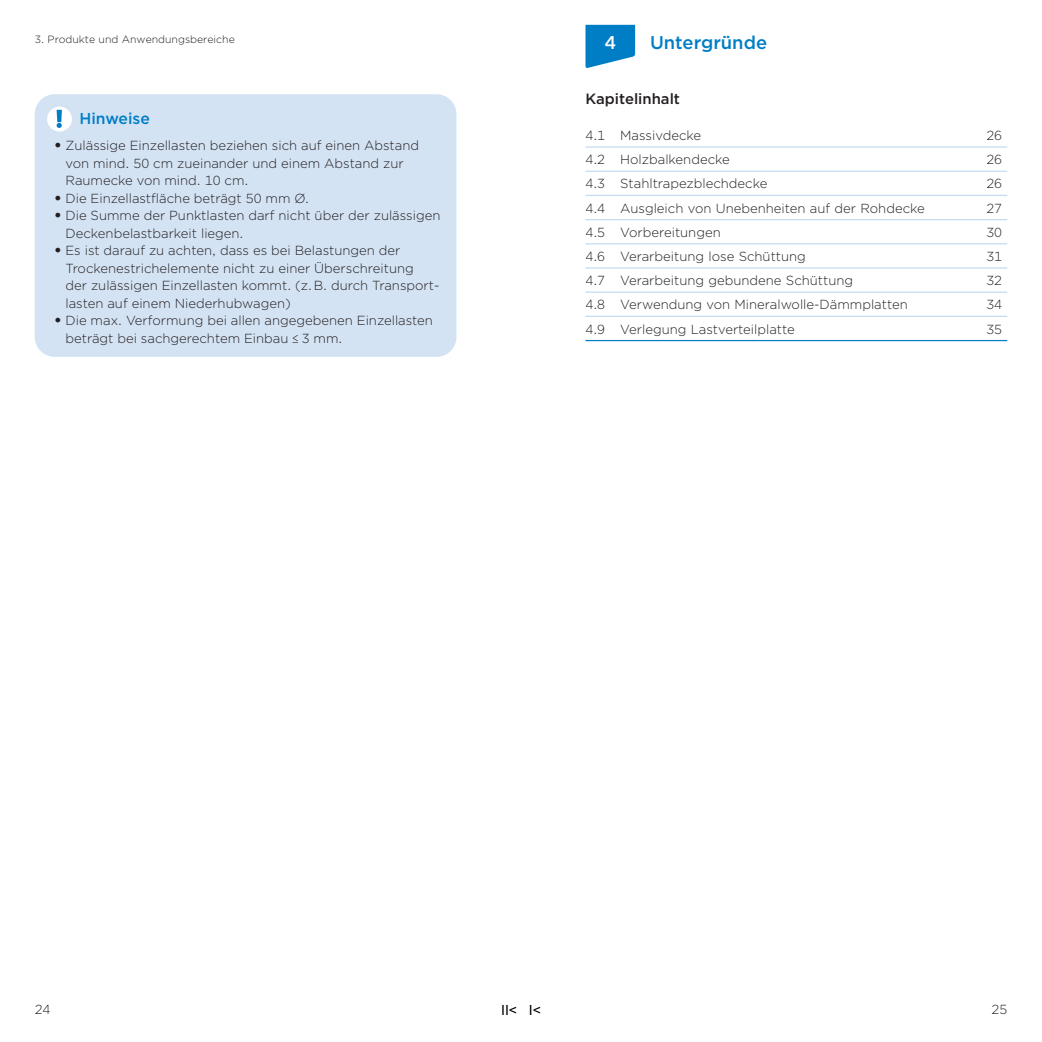
<style>
.page{position:relative;width:1042px;height:1042px;background:#fff}
.page>*{position:absolute;margin:0;border:0;box-sizing:border-box;transform-origin:0 0}
._01_Kopf_GothamMediu{font:500 18.38px "Gotham";color:#007ec5}
._01-2_Kopf_GothamMed{font:500 18.38px "Gotham";color:#fff}
.t1{font:500 15.75px "Gotham";color:#007ec5}
._02_Subline_GothamMe{font:500 14.88px "Gotham";color:#231f20}
.t2{font:14px "Arial";color:#000}
.t3{font:300 13.12px/17.5px "Gotham";color:#231f20}
._01_Kopf_GothamMediu-2{font:300 10.5px "Gotham";color:#231f20}
.s1{font-weight:900;font-size:14px}
</style>
<div class="page">
<svg style="left:585px;top:25px;width:50px;height:43px;background:#2490cd"></svg>
<div style="left:35px;top:94px;width:421px;height:263px;background:#d4e3f4;border-radius:20px"></div>
<svg style="left:292px;top:335px;width:6px;height:8px"></svg>
<div style="left:47px;top:107px;width:25px;height:24px;background:#fff;border-radius:50%"></div>
<svg style="left:57px;top:110px;width:5px;height:18px"></svg>
<hr style="left:585px;top:146px;width:422px;height:2px;background:#c6daf0">
<hr style="left:585px;top:171px;width:422px;height:1px;background:#c6daf0">
<hr style="left:585px;top:195px;width:422px;height:1px;background:#c6daf0">
<hr style="left:585px;top:219px;width:422px;height:1px;background:#c6daf0">
<hr style="left:585px;top:243px;width:422px;height:1px;background:#c6daf0">
<hr style="left:585px;top:267px;width:422px;height:2px;background:#c6daf0">
<hr style="left:585px;top:292px;width:422px;height:1px;background:#c6daf0">
<hr style="left:585px;top:316px;width:422px;height:1px;background:#c6daf0">
<hr style="left:585px;top:340px;width:422px;height:1px;background:#007ec5">
<p class="_01_Kopf_GothamMediu-2" style="left:35px;top:33px;width:202px">3. Produkte und Anwendungsbereiche</p>
<p class="t1" style="left:79px;top:108px;width:72px">Hinweise</p>
<p class="t3" style="left:66px;top:136px;width:355px;text-indent:-11px"><span class="s1">•</span> Zulässige Einzellasten beziehen sich auf einen Abstand von mind. 50 cm zueinander und einem Abstand zur<br>Raumecke von mind. 10 cm.</p>
<p class="t3" style="left:55px;top:189px;width:256px"><span class="s1">•</span> Die Einzellastfläche beträgt 50 mm Ø.</p>
<p class="t3" style="left:66px;top:206px;width:376px;text-indent:-11px"><span class="s1">•</span> Die Summe der Punktlasten darf nicht über der zulässigen<br>Deckenbelastbarkeit liegen.</p>
<p class="t3" style="left:66px;top:241px;width:375px;text-indent:-11px"><span class="s1">•</span> Es ist darauf zu achten, dass es bei Belastungen der Trockenestrichelemente nicht zu einer Überschreitung<br>der zulässigen Einzellasten kommt. (z. B. durch Transport&shy;lasten auf einem Niederhubwagen)</p>
<p class="t3" style="left:66px;top:311px;width:369px;text-indent:-11px"><span class="s1">•</span> Die max. Verformung bei allen angegebenen Einzellasten beträgt bei sachgerechtem Einbau 3 mm.</p>
<p class="_01-2_Kopf_GothamMed" style="left:605px;top:31px;width:13px">4</p>
<p class="_01_Kopf_GothamMediu" style="left:650px;top:31px;width:119px">Untergründe</p>
<p class="_02_Subline_GothamMe" style="left:585px;top:89px;width:96px">Kapitelinhalt</p>
<p class="t3" style="left:585px;top:126px;width:117px">4.1 Massivdecke</p>
<p class="t3" style="left:986px;top:126px;width:17px">26</p>
<p class="t3" style="left:585px;top:150px;width:146px">4.2 Holzbalkendecke</p>
<p class="t3" style="left:986px;top:150px;width:17px">26</p>
<p class="t3" style="left:585px;top:175px;width:183px">4.3 Stahltrapezblechdecke</p>
<p class="t3" style="left:986px;top:175px;width:17px">26</p>
<p class="t3" style="left:585px;top:199px;width:341px">4.4 Ausgleich von Unebenheiten auf der Rohdecke</p>
<p class="t3" style="left:986px;top:199px;width:17px">27</p>
<p class="t3" style="left:585px;top:223px;width:137px">4.5 Vorbereitungen</p>
<p class="t3" style="left:986px;top:223px;width:17px">30</p>
<p class="t3" style="left:585px;top:247px;width:222px">4.6 Verarbeitung lose Schüttung</p>
<p class="t3" style="left:986px;top:247px;width:17px">31</p>
<p class="t3" style="left:585px;top:271px;width:269px">4.7 Verarbeitung gebundene Schüttung</p>
<p class="t3" style="left:986px;top:271px;width:17px">32</p>
<p class="t3" style="left:585px;top:295px;width:324px">4.8 Verwendung von Mineralwolle-Dämmplatten</p>
<p class="t3" style="left:986px;top:295px;width:17px">34</p>
<p class="t3" style="left:585px;top:320px;width:211px">4.9 Verlegung Lastverteilplatte</p>
<p class="t3" style="left:986px;top:320px;width:17px">35</p>
<p class="t2" style="left:501px;top:1000px;width:41px">II&lt; I&lt;</p>
<p class="t3" style="left:35px;top:1000px;width:17px">24</p>
<p class="t3" style="left:991px;top:1000px;width:17px">25</p>
</div>
